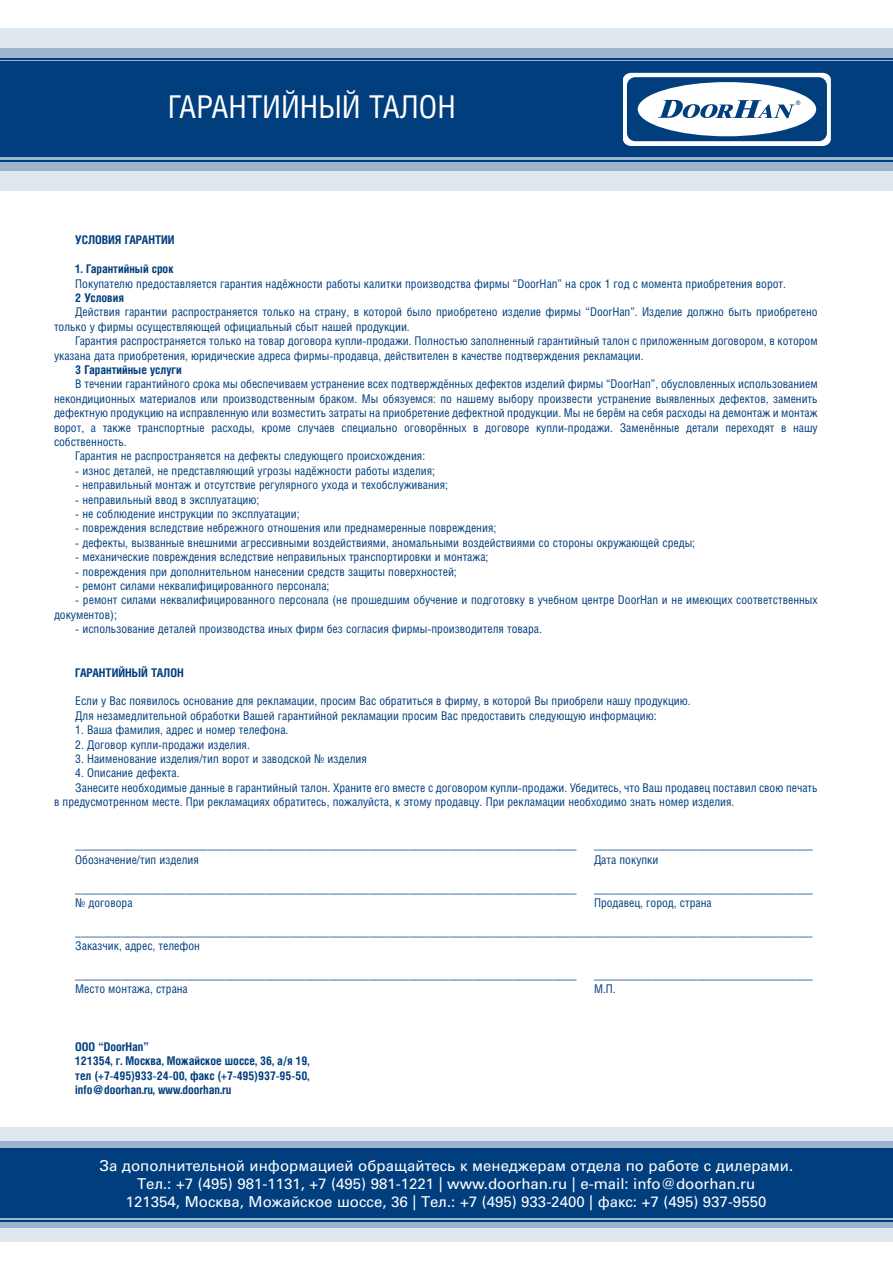
<style>
.page{position:relative;width:893px;height:1263px;background:#fff}
.page>*{position:absolute;margin:0;border:0;box-sizing:border-box;transform-origin:0 0}
.t1{font:31.5px "Helios Cond";color:#fff}
.t2{font:15px/18px "Univers Cyr";color:#fff;text-align:center}
.t3{font:12px/14.4px "Helios Cond";color:#003e7e}
.t4{font:700 12px/14.4px "Helios Cond";color:#003e7e}
</style>
<div class="page">
<div style="left:0;top:48px;width:893px;height:15px;background:#9cb4cd"></div>
<div style="left:0;top:29px;width:893px;height:19px;background:#dee6ee"></div>
<div style="left:0;top:156px;width:893px;height:15px;background:#9cb4cd"></div>
<div style="left:0;top:171px;width:893px;height:19px;background:#dee6ee"></div>
<hr style="left:0;top:58px;width:893px;height:2px;background:#003e7e">
<hr style="left:0;top:160px;width:893px;height:2px;background:#003e7e">
<div style="left:0;top:62px;width:893px;height:95px;background:#003e7e"></div>
<div style="left:0;top:1140px;width:893px;height:11px;background:#9cb4cd"></div>
<div style="left:0;top:1127px;width:893px;height:13px;background:#dee6ee"></div>
<div style="left:0;top:1217px;width:893px;height:11px;background:#9cb4cd"></div>
<div style="left:0;top:1228px;width:893px;height:14px;background:#dee6ee"></div>
<hr style="left:0;top:1148px;width:893px;height:1px;background:#003e7e">
<hr style="left:0;top:1220px;width:893px;height:1px;background:#003e7e">
<div style="left:0;top:1150px;width:893px;height:68px;background:#003e7e"></div>
<svg style="left:623px;top:73px;width:208px;height:73px"></svg>
<h1 class="t1" style="left:168px;top:88px;width:290px">ГАРАНТИЙНЫЙ ТАЛОН</h1>
<p class="t4" style="left:75px;top:233px;width:62px">УСЛОВИЯ ГАРАНТИИ</p>
<p class="t4" style="left:75px;top:261px;width:100px">1. Гарантийный срок</p>
<p class="t3" style="left:75px;top:276px;width:712px">Покупателю предоставляется гарантия надёжности работы калитки производства фирмы “DoorHan” на срок 1 год с момента приобретения ворот.</p>
<p class="t4" style="left:75px;top:290px;width:50px">2 Условия</p>
<p class="t3" style="left:54px;top:305px;width:765px;text-indent:21px">Действия гарантии распространяется только на страну, в которой было приобретено изделие фирмы “DoorHan”. Изделие должно быть приобретено только у фирмы осуществляющей официальный сбыт нашей продукции.</p>
<p class="t3" style="left:54px;top:334px;width:765px;text-indent:21px">Гарантия распространяется только на товар договора купли-продажи. Полностью заполненный гарантийный талон с приложенным договором, в котором указана дата приобретения, юридические адреса фирмы-продавца, действителен в качестве подтверждения рекламации.</p>
<p class="t4" style="left:75px;top:362px;width:108px">3 Гарантийные услуги</p>
<p class="t3" style="left:75px;top:377px;width:744px">В течении гарантийного срока мы обеспечиваем устранение всех подтверждённых дефектов изделий фирмы “DoorHan”, обусловленных использованием</p>
<p class="t3" style="left:54px;top:391px;width:765px">некондиционных материалов или производственным браком. Мы обязуемся: по нашему выбору произвести устранение выявленных дефектов, заменить</p>
<p class="t3" style="left:54px;top:406px;width:765px">дефектную продукцию на исправленную или возместить затраты на приобретение дефектной продукции. Мы не берём на себя расходы на демонтаж и монтаж</p>
<p class="t3" style="left:54px;top:420px;width:765px">ворот, а также транспортные расходы, кроме случаев специально оговорённых в договоре купли-продажи. Заменённые детали переходят в нашу</p>
<p class="t3" style="left:54px;top:434px;width:74px">собственность.</p>
<p class="t3" style="left:75px;top:449px;width:351px">Гарантия не распространяется на дефекты следующего происхождения:</p>
<p class="t3" style="left:75px;top:463px;width:361px">- износ деталей, не представляющий угрозы надёжности работы изделия;</p>
<p class="t3" style="left:75px;top:478px;width:374px">- неправильный монтаж и отсутствие регулярного ухода и техобслуживания;</p>
<p class="t3" style="left:75px;top:492px;width:186px">- неправильный ввод в эксплуатацию;</p>
<p class="t3" style="left:75px;top:506px;width:226px">- не соблюдение инструкции по эксплуатации;</p>
<p class="t3" style="left:75px;top:521px;width:423px">- повреждения вследствие небрежного отношения или преднамеренные повреждения;</p>
<p class="t3" style="left:75px;top:535px;width:621px">- дефекты, вызванные внешними агрессивными воздействиями, аномальными воздействиями со стороны окружающей среды;</p>
<p class="t3" style="left:75px;top:550px;width:415px">- механические повреждения вследствие неправильных транспортировки и монтажа;</p>
<p class="t3" style="left:75px;top:564px;width:383px">- повреждения при дополнительном нанесении средств защиты поверхностей;</p>
<p class="t3" style="left:75px;top:578px;width:256px">- ремонт силами неквалифицированного персонала;</p>
<p class="t3" style="left:54px;top:593px;width:765px;text-indent:21px">- ремонт силами неквалифицированного персонала (не прошедшим обучение и подготовку в учебном центре DoorHan и не имеющих соответственных документов);</p>
<p class="t3" style="left:75px;top:622px;width:468px">- использование деталей производства иных фирм без согласия фирмы-производителя товара.</p>
<p class="t4" style="left:75px;top:665px;width:13px">ГАРАНТИ</p>
<p class="t4" style="left:118px;top:665px;width:66px">ЙНЫЙ ТАЛОН</p>
<p class="t3" style="left:75px;top:694px;width:617px">Если у Вас появилось основание для рекламации, просим Вас обратиться в фирму, в которой Вы приобрели нашу продукцию.<br>Для незамедлительной обработки Вашей гарантийной рекламации просим Вас предоставить следующую информацию:</p>
<p class="t3" style="left:75px;top:722px;width:215px">1. Ваша фамилия, адрес и номер телефона.</p>
<p class="t3" style="left:75px;top:737px;width:176px">2. Договор купли-продажи изделия.</p>
<p class="t3" style="left:75px;top:751px;width:293px">3. Наименование изделия/тип ворот и заводской № изделия</p>
<p class="t3" style="left:75px;top:766px;width:106px">4. Описание дефекта.</p>
<p class="t3" style="left:75px;top:780px;width:744px">Занесите необходимые данные в гарантийный талон. Храните его вместе с договором купли-продажи. Убедитесь, что Ваш продавец поставил свою печать</p>
<p class="t3" style="left:54px;top:794px;width:682px">в предусмотренном месте. При рекламациях обратитесь, пожалуйста, к этому продавцу. При рекламации необходимо знать номер изделия.</p>
<p class="t3" style="left:75px;top:838px;width:503px">_______________________________________________________________________________________</p>
<p class="t3" style="left:594px;top:838px;width:220px">______________________________________</p>
<p class="t3" style="left:75px;top:852px;width:125px">Обозначение/тип изделия</p>
<p class="t3" style="left:594px;top:852px;width:66px">Дата покупки</p>
<p class="t3" style="left:75px;top:881px;width:503px">_______________________________________________________________________________________</p>
<p class="t3" style="left:594px;top:881px;width:220px">______________________________________</p>
<p class="t3" style="left:75px;top:895px;width:59px">№ договора</p>
<p class="t3" style="left:594px;top:895px;width:119px">Продавец, город, страна</p>
<p class="t3" style="left:75px;top:924px;width:739px">________________________________________________________________________________________________________________________________<br>Заказчик, адрес, телефон</p>
<p class="t3" style="left:75px;top:967px;width:503px">_______________________________________________________________________________________</p>
<p class="t3" style="left:594px;top:967px;width:220px">______________________________________</p>
<p class="t3" style="left:75px;top:982px;width:114px">Место монтажа, страна</p>
<p class="t3" style="left:594px;top:982px;width:23px">М.П.</p>
<p class="t4" style="left:75px;top:1039px;width:236px">ООО “DoorHan”<br>121354, г. Москва, Можайское шоссе, 36, а/я 19, тел (+7-495)933-24-00, факс (+7-495)937-95-50, info@doorhan.ru, www.doorhan.ru</p>
<p class="t2" style="left:99px;top:1156px;width:696px">За дополнительной информацией обращайтесь к менеджерам отдела по работе с дилерами.<br>Тел.: +7 (495) 981-1131, +7 (495) 981-1221 | www.doorhan.ru | e-mail: info@doorhan.ru<br>121354, Москва, Можайское шоссе, 36 | Тел.: +7 (495) 933-2400 | факс: +7 (495) 937-9550</p>
</div>
